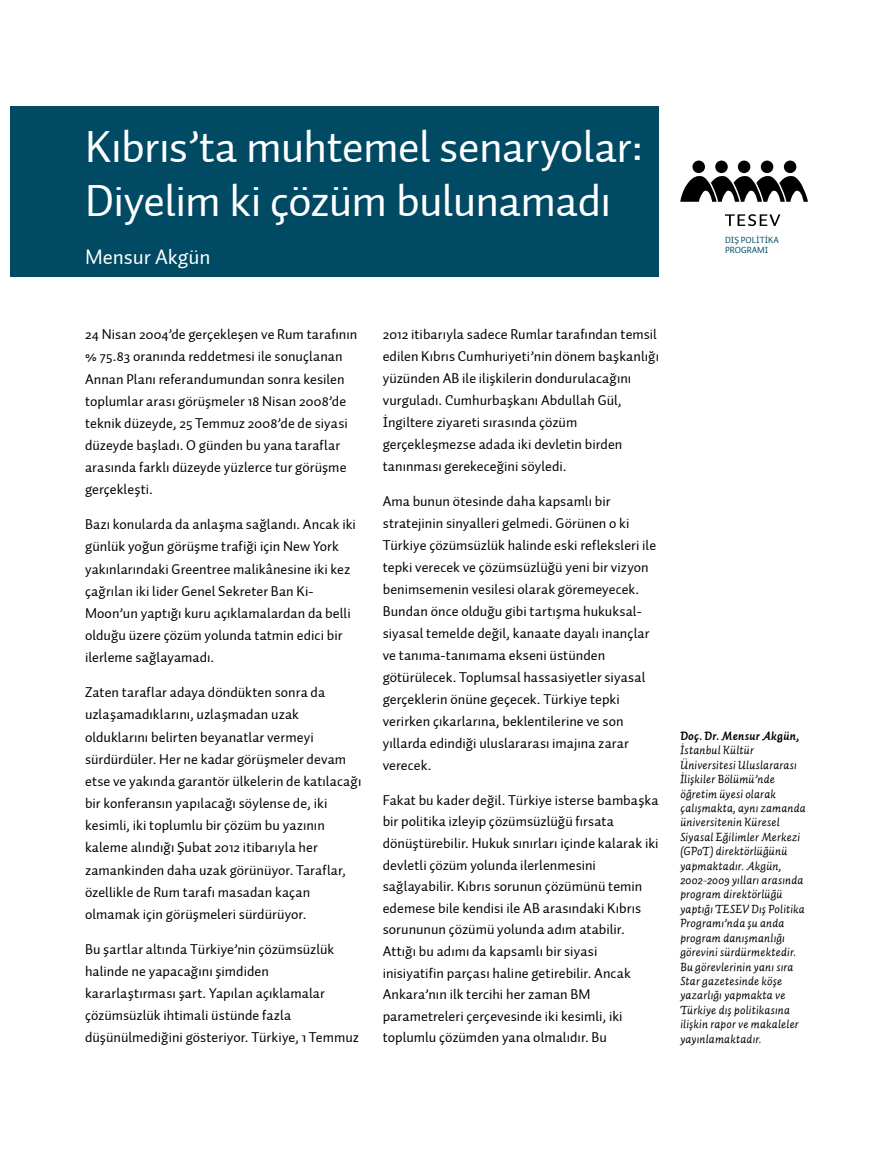
<style>
.page{position:relative;width:893px;height:1149px;background:#fff}
.page>*{position:absolute;margin:0;border:0;box-sizing:border-box;transform-origin:0 0}
.t1{font:45px/54px "Auto 2 TR Regular";letter-spacing:-.015em;color:#fff}
.t2{font:21px "Auto 2 TR Regular";color:#fff}
.t3{font:14.25px/22.2px "Auto 2 TR Regular";letter-spacing:.005em;color:#000}
.t4{font:italic 12px/14.4px "Auto 2 TR Regular";letter-spacing:.02em;color:#000}
.t5{font:italic 12px "Auto 2 TR Bold";letter-spacing:.02em;color:#000}
.t6{font:9px/10.5px "Auto 2 TR Regular";color:#004a64}
</style>
<div class="page">
<div style="left:11px;top:106px;width:648px;height:170px;background:#004a64"></div>
<svg style="left:725px;top:214px;width:55px;height:12px"></svg>
<div style="left:784px;top:160px;width:12px;height:13px;background:#000;border-radius:50%"></div>
<div style="left:761px;top:160px;width:12px;height:13px;background:#000;border-radius:50%"></div>
<div style="left:738px;top:160px;width:12px;height:13px;background:#000;border-radius:50%"></div>
<div style="left:715px;top:160px;width:13px;height:13px;background:#000;border-radius:50%"></div>
<svg style="left:680px;top:176px;width:128px;height:26px"></svg>
<div style="left:692px;top:160px;width:13px;height:13px;background:#000;border-radius:50%"></div>
<h1 class="t1" style="left:85px;top:120px;width:560px">Kıbrıs’ta muhtemel senaryolar:<br>Diyelim ki çözüm bulunamadı</h1>
<h2 class="t2" style="left:85px;top:243px;width:127px">Mensur Akgün</h2>
<p class="t6" style="left:725px;top:234px;width:55px">DIŞ POLİTİKA<br>PROGRAMI</p>
<p class="t3" style="left:85px;top:323px;width:274px">24 Nisan 2004’de gerçekleşen ve Rum tarafının % 75.83 oranında reddetmesi ile sonuçlanan Annan Planı referandumundan sonra kesilen toplumlar arası görüşmeler 18 Nisan 2008’de teknik düzeyde, 25 Temmuz 2008’de de siyasi düzeyde başladı. O günden bu yana taraflar arasında farklı düzeyde yüzlerce tur görüşme gerçekleşti.</p>
<p class="t3" style="left:85px;top:513px;width:272px">Bazı konularda da anlaşma sağlandı. Ancak iki günlük yoğun görüşme trafiği için New York yakınlarındaki Greentree malikânesine iki kez çağrılan iki lider Genel Sekreter Ban Ki-Moon’un yaptığı kuru açıklamalardan da belli olduğu üzere çözüm yolunda tatmin edici bir ilerleme sağlayamadı.</p>
<p class="t3" style="left:85px;top:681px;width:278px">Zaten taraflar adaya döndükten sonra da uzlaşamadıklarını, uzlaşmadan uzak olduklarını belirten beyanatlar vermeyi sürdürdüler. Her ne kadar görüşmeler devam etse ve yakında garantör ülkelerin de katılacağı bir konferansın yapılacağı söylense de, iki kesimli, iki toplumlu bir çözüm bu yazının kaleme alındığı Şubat 2012 itibarıyla her zamankinden daha uzak görünüyor. Taraflar, özellikle de Rum tarafı masadan kaçan olmamak için görüşmeleri sürdürüyor.</p>
<p class="t3" style="left:85px;top:937px;width:275px">Bu şartlar altında Türkiye’nin çözümsüzlük halinde ne yapacağını şimdiden kararlaştırması şart. Yapılan açıklamalar çözümsüzlük ihtimali üstünde fazla düşünülmediğini gösteriyor. Türkiye, 1 Temmuz</p>
<p class="t3" style="left:383px;top:323px;width:278px">2012 itibarıyla sadece Rumlar tarafından temsil edilen Kıbrıs Cumhuriyeti’nin dönem başkanlığı yüzünden AB ile ilişkilerin dondurulacağını vurguladı. Cumhurbaşkanı Abdullah Gül, İngiltere ziyareti sırasında çözüm gerçekleşmezse adada iki devletin birden tanınması gerekeceğini söyledi.</p>
<p class="t3" style="left:383px;top:490px;width:275px">Ama bunun ötesinde daha kapsamlı bir stratejinin sinyalleri gelmedi. Görünen o ki Türkiye çözümsüzlük halinde eski refleksleri ile tepki verecek ve çözümsüzlüğü yeni bir vizyon benimsemenin vesilesi olarak göremeyecek.<br>Bundan önce olduğu gibi tartışma hukuksal&shy;siyasal temelde değil, kanaate dayalı inançlar ve tanıma-tanımama ekseni üstünden götürülecek. Toplumsal hassasiyetler siyasal gerçeklerin önüne geçecek. Türkiye tepki verirken çıkarlarına, beklentilerine ve son yıllarda edindiği uluslararası imajına zarar verecek.</p>
<p class="t3" style="left:383px;top:789px;width:277px;line-height:21.6px">Fakat bu kader değil. Türkiye isterse bambaşka bir politika izleyip çözümsüzlüğü fırsata dönüştürebilir. Hukuk sınırları içinde kalarak iki devletli çözüm yolunda ilerlenmesini sağlayabilir. Kıbrıs sorunun çözümünü temin edemese bile kendisi ile AB arasındaki Kıbrıs sorununun çözümü yolunda adım atabilir.<br>Attığı bu adımı da kapsamlı bir siyasi inisiyatifin parçası haline getirebilir. Ancak Ankara’nın ilk tercihi her zaman BM parametreleri çerçevesinde iki kesimli, iki toplumlu çözümden yana olmalıdır. Bu</p>
<p class="t5" style="left:680px;top:727px;width:120px">Doç. Dr. Mensur Akgün,</p>
<p class="t4" style="left:680px;top:742px;width:127px">İstanbul Kültür<br>Üniversitesi Uluslararası<br>İlişkiler Bölümü’nde öğretim üyesi olarak çalışmakta, aynı zamanda üniversitenin Küresel<br>Siyasal Eğilimler Merkezi (GPoT) direktörlüğünü yapmaktadır. Akgün,<br>2002-2009 yılları arasında program direktörlüğü yaptığı TESEV Dış Politika<br>Programı’nda şu anda program danışmanlığı görevini sürdürmektedir.<br>Bu görevlerinin yanı sıra<br>Star gazetesinde köşe yazarlığı yapmakta ve<br>Türkiye dış politikasına ilişkin rapor ve makaleler yayınlamaktadır.</p>
</div>
